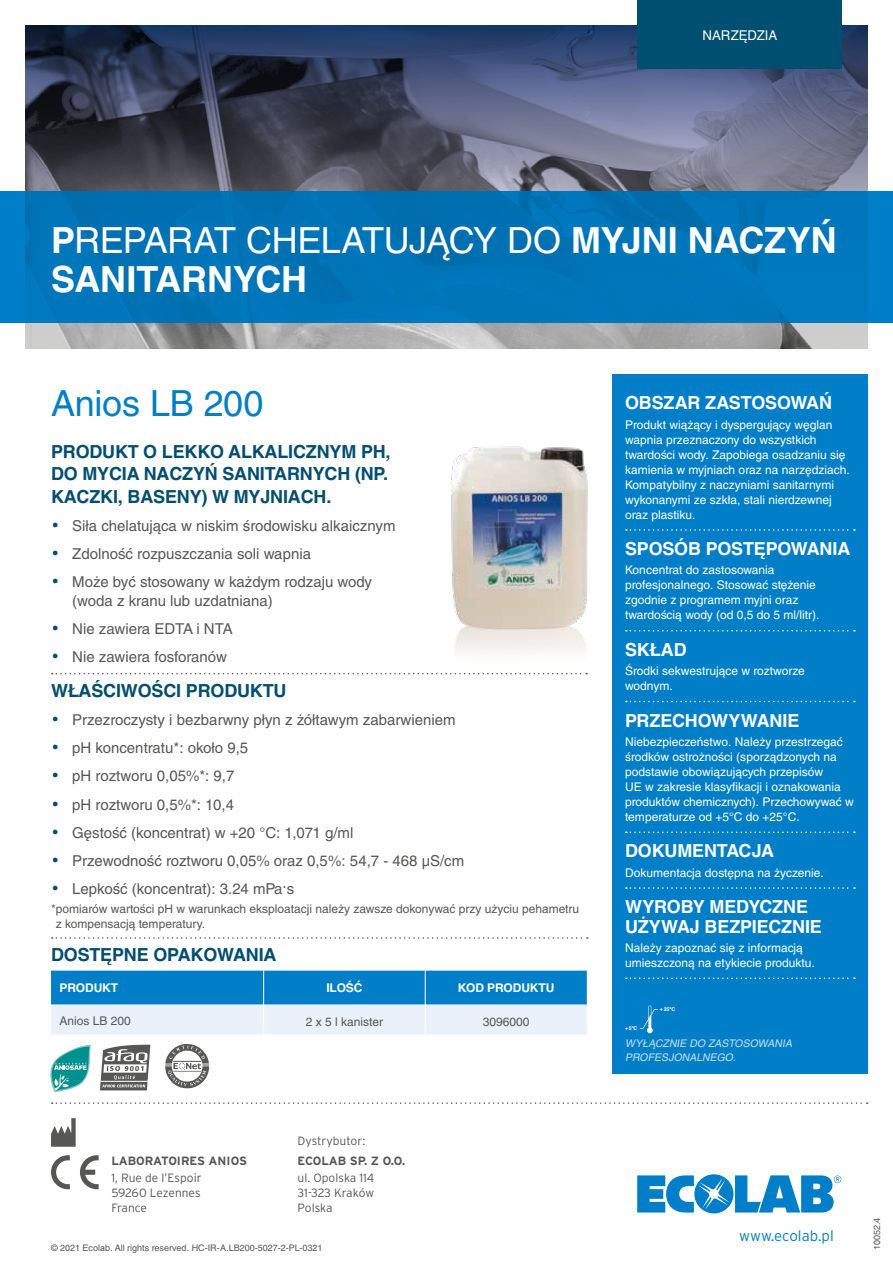
<style>
.page{position:relative;width:893px;height:1263px;background:#fff}
.page>*{position:absolute;margin:0;border:0;box-sizing:border-box;transform-origin:0 0}
.t1{font:36px "H Central";letter-spacing:-.015em;color:#fff}
.t2{font:700 36px "H Central Pro";letter-spacing:-.005em;color:#fff}
.t3{font:36px "H Central";letter-spacing:-.005em;color:#007fc8}
.t4{font:700 18px/22.5px "H Central Pro";letter-spacing:-.01em;color:#004e70}
.t5{font:700 18px/19.5px "H Central Pro";letter-spacing:-.01em;color:#fff}
.t6{font:15px/19.5px "H Central";color:#575756}
.t7{font:300 15px "Interstate";color:#007fc8}
.t8{font:13.5px "H Central";color:#fff}
.t9{font:12px/15px "H Central";color:#fff}
.t10{font:12px/15px "H Central";color:#575756}
.t11{font:300 12px/15px "Interstate";color:#575756;text-align:justify}
.t12{font:700 12px "Interstate";color:#575756}
.t13{font:700 12px "H Central Pro";letter-spacing:-.01em;color:#fff}
.t14{font:italic 10.5px/13.5px "H Central";color:#c8ddf4}
.t15{font:9px "H Central";color:#575756}
.t16{font:700 5.25px "Helvetica";color:#fff}
.s1{font-family:"H Central Pro";font-weight:700}
.s2{color:#004e70}
.s3{font-weight:400;font-size:20.4px}
</style>
<div class="page">
<svg style="left:637px;top:1174px;width:204px;height:39px"></svg>
<svg style="left:165px;top:1043px;width:44px;height:46px"></svg>
<svg style="left:100px;top:1044px;width:50px;height:46px"></svg>
<hr style="left:101px;top:1081px;width:47px;height:1px;background:#fff">
<svg style="left:50px;top:1044px;width:41px;height:48px"></svg>
<svg style="left:80px;top:1155px;width:19px;height:34px"></svg>
<svg style="left:51px;top:1155px;width:19px;height:34px"></svg>
<svg style="left:51px;top:1118px;width:25px;height:29px"></svg>
<svg style="left:52px;top:1102px;width:816px;height:2px"></svg>
<svg style="left:26px;top:26px;width:841px;height:322px;background:#585f74"></svg>
<div style="left:612px;top:374px;width:255px;height:699px;background:#007fc8"></div>
<svg style="left:626px;top:529px;width:229px;height:2px"></svg>
<svg style="left:626px;top:630px;width:229px;height:1px"></svg>
<svg style="left:626px;top:701px;width:229px;height:1px"></svg>
<svg style="left:626px;top:831px;width:229px;height:2px"></svg>
<svg style="left:626px;top:887px;width:229px;height:2px"></svg>
<svg style="left:626px;top:977px;width:229px;height:2px"></svg>
<svg style="left:52px;top:937px;width:536px;height:2px"></svg>
<svg style="left:52px;top:673px;width:535px;height:1px"></svg>
<svg style="left:51px;top:971px;width:536px;height:63px;background:#6db4df"></svg>
<div style="left:638px;top:0;width:204px;height:68px;background:#004e70"></div>
<svg style="left:0;top:191px;width:893px;height:132px;background:#0074b8"></svg>
<img style="left:450px;top:446px;width:138px;height:207px">
<svg style="left:640px;top:1005px;width:18px;height:28px"></svg>
<p class="t8" style="left:702px;top:27px;width:76px">NARZĘDZIA</p>
<h1 class="t1" style="left:51px;top:218px;width:787px"><span class="s1">P</span>REPARAT CHELATUJĄCY DO <span class="s1">MYJNI NACZYŃ</span></h1>
<h1 class="t2" style="left:51px;top:258px;width:258px">SANITARNYCH</h1>
<h1 class="t3" style="left:51px;top:381px;width:214px">Anios LB 200</h1>
<h2 class="t5" style="left:625px;top:393px;width:208px">OBSZAR ZASTOSOWAŃ</h2>
<p class="t9" style="left:625px;top:417px;width:226px">Produkt wiążący i dyspergujący węglan wapnia przeznaczony do wszystkich twardości wody. Zapobiega osadzaniu się kamienia w myjniach oraz na narzędziach.<br>Kompatybilny z naczyniami sanitarnymi wykonanymi ze szkła, stali nierdzewnej oraz plastiku.</p>
<h2 class="t5" style="left:625px;top:539px;width:227px">SPOSÓB POSTĘPOWANIA</h2>
<p class="t9" style="left:625px;top:562px;width:196px">Koncentrat do zastosowania profesjonalnego. Stosować stężenie zgodnie z programem myjni oraz twardością wody (od 0,5 do 5 ml/litr).</p>
<h2 class="t5" style="left:625px;top:639px;width:63px">SKŁAD</h2>
<p class="t9" style="left:625px;top:663px;width:181px">Środki sekwestrujące w roztworze wodnym.</p>
<h2 class="t5" style="left:625px;top:710px;width:176px">PRZECHOWYWANIE</h2>
<p class="t9" style="left:625px;top:734px;width:230px">Niebezpieczeństwo. Należy przestrzegać środków ostrożności (sporządzonych na podstawie obowiązujących przepisów<br>UE w zakresie klasyfikacji i oznakowania produktów chemicznych). Przechowywać w temperaturze od +5°C do +25°C.</p>
<h2 class="t5" style="left:625px;top:841px;width:150px">DOKUMENTACJA</h2>
<p class="t9" style="left:625px;top:865px;width:200px">Dokumentacja dostępna na życzenie.</p>
<h2 class="t5" style="left:625px;top:897px;width:198px">WYROBY MEDYCZNE<br>UŻYWAJ BEZPIECZNIE</h2>
<p class="t9" style="left:625px;top:940px;width:179px">Należy zapoznać się z informacją</p>
<h2 class="t4" style="left:51px;top:440px;width:341px">PRODUKT O LEKKO ALKALICZNYM PH,<br>DO MYCIA NACZYŃ SANITARNYCH (NP.<br>KACZKI, BASENY) W MYJNIACH.</h2>
<p class="t6" style="left:51px;top:515px;width:346px"><span class="s2">•</span> Siła chelatująca w niskim środowisku alkaicznym</p>
<p class="t6" style="left:51px;top:544px;width:261px"><span class="s2">•</span> Zdolność rozpuszczania soli wapnia</p>
<p class="t6" style="left:72px;top:572px;width:301px;text-indent:-21px"><span class="s2">•</span> Może być stosowany w każdym rodzaju wody (woda z kranu lub uzdatniana)</p>
<p class="t6" style="left:51px;top:619px;width:183px"><span class="s2">•</span> Nie zawiera EDTA i NTA</p>
<p class="t6" style="left:51px;top:647px;width:178px"><span class="s2">•</span> Nie zawiera fosforanów</p>
<h2 class="t4" style="left:51px;top:679px;width:237px">WŁAŚCIWOŚCI PRODUKTU</h2>
<p class="t6" style="left:51px;top:710px;width:406px"><span class="s2">•</span> Przezroczysty i bezbarwny płyn z żółtawym zabarwieniem</p>
<p class="t6" style="left:51px;top:738px;width:199px"><span class="s2">•</span> pH koncentratu*: około 9,5</p>
<p class="t6" style="left:51px;top:766px;width:185px"><span class="s2">•</span> pH roztworu 0,05%*: 9,7</p>
<p class="t6" style="left:51px;top:794px;width:185px"><span class="s2">•</span> pH roztworu 0,5%*: 10,4</p>
<p class="t6" style="left:51px;top:822px;width:304px"><span class="s2">•</span> Gęstość (koncentrat) w +20 °C: 1,071 g/ml</p>
<p class="t6" style="left:51px;top:850px;width:415px"><span class="s2">•</span> Przewodność roztworu 0,05% oraz 0,5%: 54,7 - 468 µS/cm</p>
<p class="t6" style="left:51px;top:878px;width:245px"><span class="s2">•</span> Lepkość (koncentrat): 3.24 mPa·s</p>
<p class="t10" style="left:56px;top:901px;width:525px;text-indent:-5px">*pomiarów wartości pH w warunkach eksploatacji należy zawsze dokonywać przy użyciu pehametru z kompensacją temperatury.</p>
<h2 class="t4" style="left:51px;top:943px;width:227px">DOSTĘPNE OPAKOWANIA</h2>
<p class="t9" style="left:625px;top:955px;width:191px">umieszczoną na etykiecie produktu.</p>
<p class="t13" style="left:60px;top:980px;width:60px">PRODUKT</p>
<p class="t13" style="left:326px;top:980px;width:38px">ILOŚĆ</p>
<p class="t13" style="left:458px;top:980px;width:98px">KOD PRODUKTU</p>
<p class="t10" style="left:60px;top:1013px;width:73px">Anios LB 200</p>
<p class="t10" style="left:306px;top:1014px;width:79px">2 x 5 l kanister</p>
<p class="t10" style="left:483px;top:1014px;width:48px">3096000</p>
<p class="t16" style="left:660px;top:1005px;width:17px">+ 25ºC</p>
<p class="t16" style="left:625px;top:1024px;width:14px">+ 5ºC</p>
<p class="t14" style="left:625px;top:1036px;width:171px">WYŁĄCZNIE DO ZASTOSOWANIA<br>PROFESJONALNEGO.</p>
<p class="t12" style="left:111px;top:1154px;width:137px">LABORATOIRES ANIOS</p>
<p class="t11" style="left:111px;top:1170px;width:92px">1, Rue de l’Espoir</p>
<p class="t11" style="left:111px;top:1185px;width:91px">59260 Lezennes</p>
<p class="t11" style="left:51px;top:1200px;width:98px"><span class="s3">0459</span> France</p>
<p class="t11" style="left:298px;top:1133px;width:69px">Dystrybutor:</p>
<p class="t12" style="left:298px;top:1154px;width:109px">ECOLAB SP. Z O.O.</p>
<p class="t11" style="left:298px;top:1170px;width:78px">ul. Opolska 114<br>31-323 Kraków Polska</p>
<p class="t15" style="left:51px;top:1242px;width:273px">© 2021 Ecolab. All rights reserved. HC-IR-A.LB200-5027-2-PL-0321</p>
<p class="t7" style="left:739px;top:1227px;width:96px">www.ecolab.pl</p>
<p class="t15" style="left:871px;top:1250px;width:34px;rotate:-90deg">10052.4</p>
</div>
